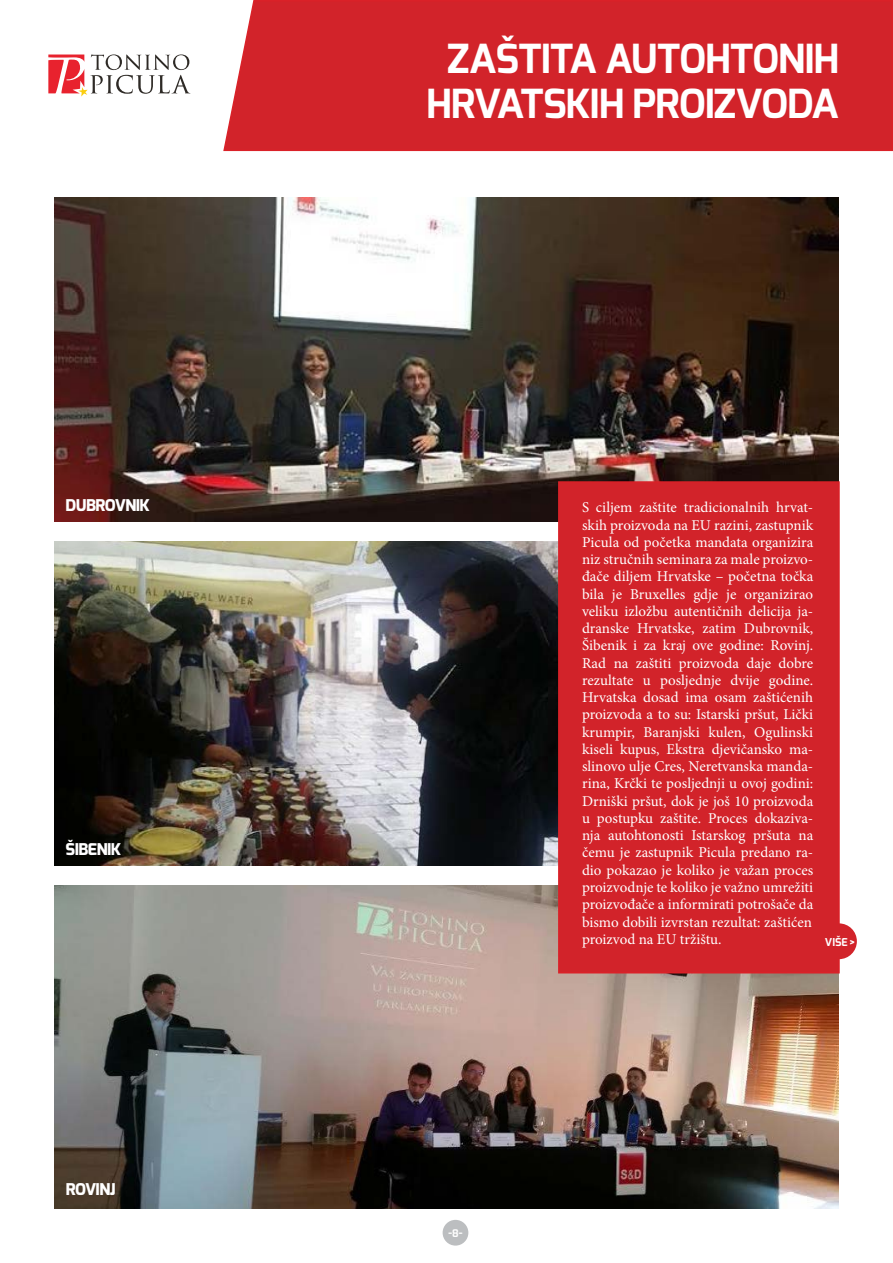
<style>
.page{position:relative;width:893px;height:1263px;background:#fff}
.page>*{position:absolute;margin:0;border:0;box-sizing:border-box;transform-origin:0 0}
.t1{font:700 40.05px/45.5px "Exo";letter-spacing:-.025em;color:#fff}
.t2{font:800 16.2px "Exo";letter-spacing:-.025em;color:#fff}
.t3{font:15px/17.2px "Minion Pro";color:#fff;text-align:justify}
.t4{font:700 10.95px "Exo";color:#fff}
.t5{font:700 10.5px "Exo";color:#fff}
</style>
<div class="page">
<div style="left:223px;top:0;width:670px;height:152px;background:#d2232a"></div>
<div style="left:443px;top:1220px;width:25px;height:25px;background:#bcbec0;border-radius:50%"></div>
<svg style="left:48px;top:54px;width:142px;height:43px"></svg>
<img style="left:54px;top:198px;width:785px;height:324px">
<img style="left:54px;top:541px;width:504px;height:324px">
<img style="left:54px;top:885px;width:785px;height:324px">
<div style="left:558px;top:481px;width:282px;height:492px;background:#d2232a;border:2px solid #da2128"></div>
<div style="left:821px;top:923px;width:36px;height:36px;background:#d2232a;border-radius:50%"></div>
<p class="t2" style="left:66px;top:494px;width:11px">DUBROVNIK</p>
<p class="t2" style="left:66px;top:839px;width:57px">ŠIBENIK</p>
<p class="t2" style="left:66px;top:1178px;width:51px">ROVINJ</p>
<h1 class="t1" style="left:447px;top:36px;width:69px">ZAŠTIT</h1>
<h1 class="t1" style="left:426px;top:36px;width:414px;text-indent:143px">A AUTOHTONIH<br>HRVATSKIH PROIZVODA</h1>
<p class="t5" style="left:448px;top:1226px;width:16px">-8-</p>
<p class="t3" style="left:582px;top:499px;width:233px">S ciljem zaštite tradicionalnih hrvat&shy;skih proizvoda na EU razini, zastupnik Picula od početka mandata organizira niz stručnih seminara za male proizvo&shy;đače diljem Hrvatske – početna točka bila je Bruxelles gdje je organizirao veliku izložbu autentičnih delicija ja&shy;dranske Hrvatske, zatim Dubrovnik, Šibenik i za kraj ove godine: Rovinj.<br>Rad na zaštiti proizvoda daje dobre rezultate u posljednje dvije godine.<br>Hrvatska dosad ima osam zaštićenih proizvoda a to su: Istarski pršut, Lički krumpir, Baranjski kulen, Ogulinski kiseli kupus, Ekstra djevičansko ma&shy;slinovo ulje Cres, Neretvanska manda&shy;rina, Krčki te posljednji u ovoj godini:<br>Drniški pršut, dok je još 10 proizvoda u postupku zaštite. Proces dokaziva&shy;nja autohtonosti Istarskog pršuta na čemu je zastupnik Picula predano ra&shy;dio pokazao je koliko je važan proces proizvodnje te koliko je važno umrežiti proizvođače a informirati potrošače da bismo dobili izvrstan rezultat: zaštićen proizvod na EU tržištu.</p>
<p class="t4" style="left:825px;top:935px;width:31px">VIŠE &gt;</p>
</div>
